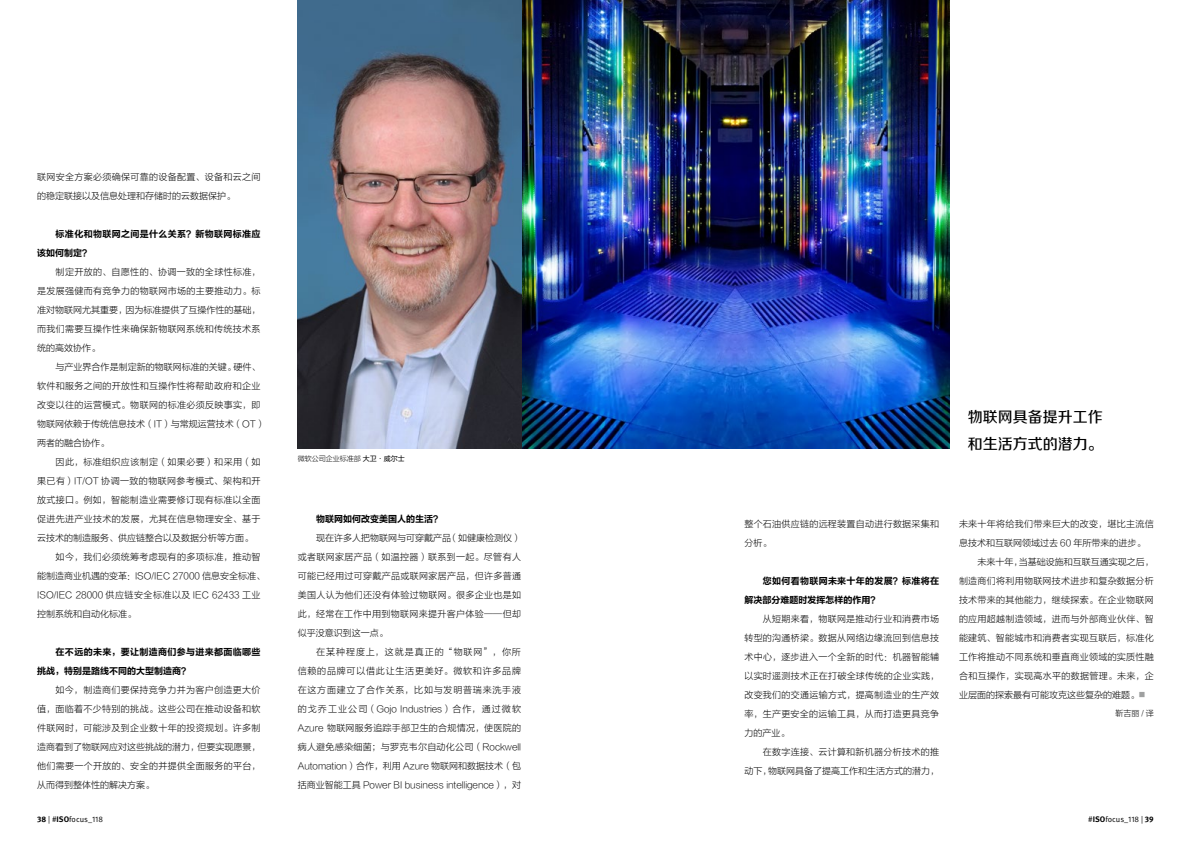
<style>
.page{position:relative;width:1191px;height:842px;background:#fff}
.page>*{position:absolute;margin:0;border:0;box-sizing:border-box;transform-origin:0 0}
.t1{font:15px/27px "FZZZHUNHK GBK1 0";color:#000}
.t2{font:9px/19px "FZLTXHK GBK1 0";letter-spacing:.035em;color:#000;text-align:justify}
.t3{font:9px/19px "FZLTXHK GBK1 0";color:#000;text-align:right}
.t4{font:9px/19px "FZLTCHK GBK1 0";letter-spacing:.035em;color:#000}
.t5{font:9px "FZLTCHK GBK1 0";color:#000}
.t6{font:8px "Meta Pro Norm";color:#000}
.t7{font:8px "FZLTXHK GBK1 0";color:#000}
.t8{font:7px "FZLTXHK GBK1 0";color:#000}
.s1{font-family:"FZLTHK GBK1 0"}
.s2{font-family:"Meta Pro";font-weight:700;font-size:7px;color:#9fa0a0}
.s3{font-family:"Meta Pro";font-weight:700}
</style>
<div class="page">
<img style="left:298px;top:0;width:651px;height:449px">
<p class="t2" style="left:37px;top:168px;width:225px">联网安全方案必须确保可靠的设备配置、设备和云之间的稳定联接以及信息处理和存储时的云数据保护。</p>
<p class="t4" style="left:37px;top:225px;width:225px;text-indent:18px">标准化和物联网之间是什么关系？新物联网标准应该如何制定？</p>
<p class="t2" style="left:37px;top:263px;width:225px;text-indent:18px">制定开放的、自愿性的、协调一致的全球性标准，是发展强健而有竞争力的物联网市场的主要推动力。标准对物联网尤其重要，因为标准提供了互操作性的基础，而我们需要互操作性来确保新物联网系统和传统技术系统的高效协作。</p>
<p class="t3" style="left:37px;top:358px;width:229px;text-align:left;text-indent:18px">与产业界合作是制定新的物联网标准的关键。硬件、软件和服务之间的开放性和互操作性将帮助政府和企业改变以往的运营模式。物联网的标准必须反映事实，即物联网依赖于传统信息技术（IT）与常规运营技术（OT）两者的融合协作。</p>
<p class="t2" style="left:56px;top:453px;width:206px">因此，标准组织应该制定（如果必要）和采用（如</p>
<p class="t2" style="left:37px;top:472px;width:225px">果已有）IT/OT 协调一致的物联网参考模式、架构和开</p>
<p class="t2" style="left:37px;top:491px;width:225px">放式接口。例如，智能制造业需要修订现有标准以全面</p>
<p class="t2" style="left:37px;top:510px;width:225px">促进先进产业技术的发展，尤其在信息物理安全、基于</p>
<p class="t3" style="left:37px;top:529px;width:217px">云技术的制造服务、供应链整合以及数据分析等方面。</p>
<p class="t2" style="left:56px;top:548px;width:206px">如今，我们必须统筹考虑现有的多项标准，推动智</p>
<p class="t3" style="left:37px;top:567px;width:229px">能制造商业机遇的变革：ISO/IEC 27000 信息安全标准、</p>
<p class="t3" style="left:37px;top:586px;width:225px">ISO/IEC 28000 供应链安全标准以及 IEC 62433 工业</p>
<p class="t3" style="left:37px;top:605px;width:100px">控制系统和自动化标准。</p>
<p class="t4" style="left:37px;top:643px;width:225px;text-indent:18px">在不远的未来，要让制造商们参与进来都面临哪些挑战，特别是路线不同的大型制造商？</p>
<p class="t2" style="left:37px;top:681px;width:225px;text-indent:18px">如今，制造商们要保持竞争力并为客户创造更大价值，面临着不少特别的挑战。这些公司在推动设备和软件联网时，可能涉及到企业数十年的投资规划。许多制造商看到了物联网应对这些挑战的潜力，但要实现愿景，他们需要一个开放的、安全的并提供全面服务的平台，从而得到整体性的解决方案。</p>
<p class="t8" style="left:298px;top:455px;width:108px">微软公司企业标准部 <span class="s1">大卫·威尔士</span></p>
<p class="t5" style="left:316px;top:514px;width:127px">物联网如何改变美国人的生活？</p>
<p class="t2" style="left:298px;top:529px;width:225px;text-indent:18px">现在许多人把物联网与可穿戴产品（如健康检测仪）或者联网家居产品（如温控器）联系到一起。尽管有人可能已经用过可穿戴产品或联网家居产品，但许多普通美国人认为他们还没有体验过物联网。很多企业也是如此，经常在工作中用到物联网来提升客户体验——但却似乎没意识到这一点。</p>
<p class="t2" style="left:298px;top:643px;width:225px;text-indent:18px">在某种程度上，这就是真正的“物联网”，你所信赖的品牌可以借此让生活更美好。微软和许多品牌在这方面建立了合作关系，比如与发明普瑞来洗手液的戈乔工业公司（Gojo Industries）合作，通过微软Azure 物联网服务追踪手部卫生的合规情况，使医院的病人避免感染细菌；与罗克韦尔自动化公司（Rockwell Automation）合作，利用 Azure 物联网和数据技术（包括商业智能工具 Power BI business intelligence），对</p>
<h1 class="t1" style="left:967px;top:404px;width:137px">物联网具备提升工作和生活方式的潜力。</h1>
<p class="t2" style="left:744px;top:514px;width:196px">整个石油供应链的远程装置自动进行数据采集和分析。</p>
<p class="t4" style="left:744px;top:571px;width:196px;text-indent:18px">您如何看物联网未来十年的发展？标准将在解决部分难题时发挥怎样的作用？</p>
<p class="t2" style="left:744px;top:609px;width:196px;text-indent:18px">从短期来看，物联网是推动行业和消费市场转型的沟通桥梁。数据从网络边缘流回到信息技术中心，逐步进入一个全新的时代：机器智能辅以实时遥测技术正在打破全球传统的企业实践，改变我们的交通运输方式，提高制造业的生产效率，生产更安全的运输工具，从而打造更具竞争力的产业。</p>
<p class="t3" style="left:744px;top:742px;width:196px">在数字连接、云计算和新机器分析技术的推<br>动下，物联网具备了提高工作和生活方式的潜力，</p>
<p class="t2" style="left:959px;top:514px;width:196px">未来十年将给我们带来巨大的改变，堪比主流信</p>
<p class="t3" style="left:959px;top:533px;width:188px">息技术和互联网领域过去 60 年所带来的进步。</p>
<p class="t3" style="left:977px;top:552px;width:178px">未来十年，当基础设施和互联互通实现之后，</p>
<p class="t2" style="left:959px;top:571px;width:196px">制造商们将利用物联网技术进步和复杂数据分析</p>
<p class="t2" style="left:959px;top:590px;width:196px">技术带来的其他能力，继续探索。在企业物联网</p>
<p class="t2" style="left:959px;top:609px;width:196px">的应用超越制造领域，进而与外部商业伙伴、智</p>
<p class="t2" style="left:959px;top:628px;width:196px">能建筑、智能城市和消费者实现互联后，标准化</p>
<p class="t2" style="left:959px;top:647px;width:196px">工作将推动不同系统和垂直商业领域的实质性融</p>
<p class="t2" style="left:959px;top:666px;width:196px">合和互操作，实现高水平的数据管理。未来，企</p>
<p class="t3" style="left:959px;top:685px;width:187px">业层面的探索最有可能攻克这些复杂的难题。<span class="s2">■</span></p>
<p class="t7" style="left:1115px;top:708px;width:40px">靳吉丽 / 译</p>
<p class="t6" style="left:37px;top:813px;width:67px"><span class="s3">38</span> | #<span class="s3">ISO</span>focus_118</p>
<p class="t6" style="left:1088px;top:813px;width:67px">#<span class="s3">ISO</span>focus_118 | <span class="s3">39</span></p>
</div>
